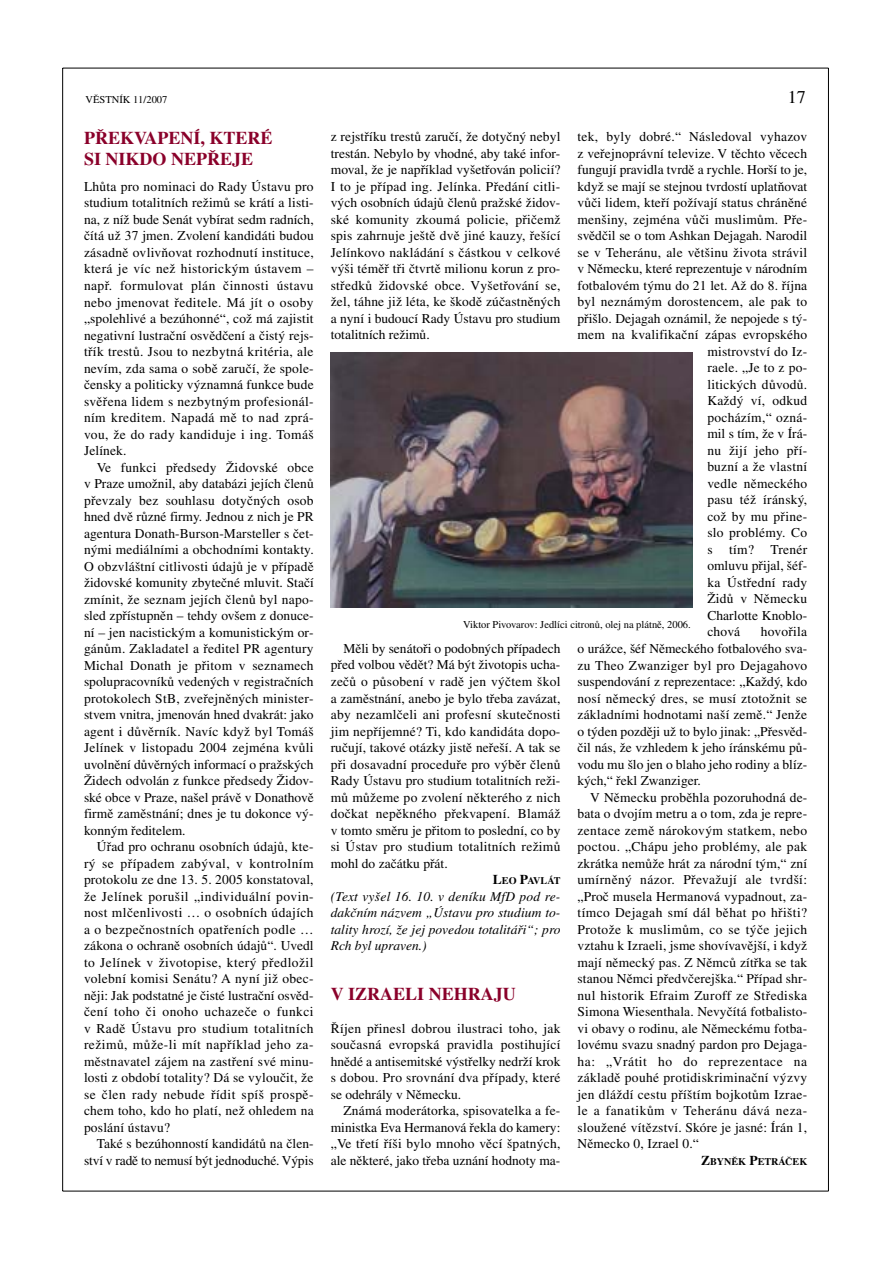
<style>
.page{position:relative;width:893px;height:1262px;background:#fff}
.page>*{position:absolute;margin:0;border:0;box-sizing:border-box;transform-origin:0 0}
.t1{font:700 18px/21px "Times CE";color:#8a002a}
.t2{font:18px "Times CE";color:#000}
.t3{font:13.5px/16.5px "Times CE";letter-spacing:.01em;color:#000;text-align:justify}
.t4{font:italic 13.5px/16.5px "Times CE";color:#000;text-align:justify}
.t5{font:10.5px "Times CE";color:#000}
.t6{font:700 10.2px "Times CE";color:#000}
.s1{font-size:13.5px}
</style>
<div class="page">
<hr style="left:62px;top:68px;width:1px;height:1123px;background:#000">
<hr style="left:63px;top:1190px;width:765px;height:1px;background:#000">
<hr style="left:828px;top:68px;width:1px;height:1123px;background:#000">
<hr style="left:63px;top:68px;width:765px;height:1px;background:#000">
<img style="left:331px;top:352px;width:361px;height:255px">
<p class="t5" style="left:85px;top:96px;width:83px">VĚSTNÍK 11/2007</p>
<h1 class="t2" style="left:787px;top:91px;width:19px">17</h1>
<h1 class="t1" style="left:84px;top:130px;width:190px">PŘEKVAPENÍ, KTERÉ<br>SI NIKDO NEPŘEJE</h1>
<p class="t3" style="left:84px;top:179px;width:231px">Lhůta pro nominaci do Rady Ústavu pro studium totalitních režimů se krátí a listi&shy;na, z níž bude Senát vybírat sedm radních, čítá už 37 jmen. Zvolení kandidáti budou zásadně ovlivňovat rozhodnutí instituce, která je víc než historickým ústavem – např. formulovat plán činnosti ústavu nebo jmenovat ředitele. Má jít o osoby „spolehlivé a bezúhonné“, což má zajistit negativní lustrační osvědčení a čistý rejs&shy;třík trestů. Jsou to nezbytná kritéria, ale nevím, zda sama o sobě zaručí, že spole&shy;čensky a politicky významná funkce bude svěřena lidem s nezbytným profesionál&shy;ním kreditem. Napadá mě to nad zprá&shy;vou, že do rady kandiduje i ing. Tomáš Jelínek.</p>
<p class="t3" style="left:84px;top:460px;width:231px;text-indent:13px">Ve funkci předsedy Židovské obce v Praze umožnil, aby databázi jejích členů převzaly bez souhlasu dotyčných osob hned dvě různé firmy. Jednou z nich je PR agentura Donath-Burson-Marsteller s čet&shy;nými mediálními a obchodními kontakty.<br>O obzvláštní citlivosti údajů je v případě židovské komunity zbytečné mluvit. Stačí zmínit, že seznam jejích členů byl napo&shy;sled zpřístupněn – tehdy ovšem z donuce&shy;ní – jen nacistickým a komunistickým or&shy;gánům. Zakladatel a ředitel PR agentury Michal Donath je přitom v seznamech spolupracovníků vedených v registračních protokolech StB, zveřejněných minister&shy;stvem vnitra, jmenován hned dvakrát: jako agent i důvěrník. Navíc když byl Tomáš Jelínek v listopadu 2004 zejména kvůli uvolnění důvěrných informací o pražských Židech odvolán z funkce předsedy Židov&shy;ské obce v Praze, našel právě v Donathově firmě zaměstnání; dnes je tu dokonce vý&shy;konným ředitelem.</p>
<p class="t3" style="left:84px;top:839px;width:231px;text-indent:13px">Úřad pro ochranu osobních údajů, kte&shy;rý se případem zabýval, v kontrolním protokolu ze dne 13. 5. 2005 konstatoval, že Jelínek porušil „individuální povin&shy;nost mlčenlivosti … o osobních údajích a o bezpečnostních opatřeních podle … zákona o ochraně osobních údajů“. Uvedl to Jelínek v životopise, který předložil volební komisi Senátu? A nyní již obec&shy;něji: Jak podstatné je čisté lustrační osvěd&shy;čení toho či onoho uchazeče o funkci v Radě Ústavu pro studium totalitních režimů, může-li mít například jeho za&shy;městnavatel zájem na zastření své minu&shy;losti z období totality? Dá se vyloučit, že se člen rady nebude řídit spíš prospě&shy;chem toho, kdo ho platí, než ohledem na poslání ústavu?</p>
<p class="t3" style="left:84px;top:1136px;width:231px;text-align:right">Také s bezúhonností kandidátů na člen&shy;ství v radě to nemusí být jednoduché. Výpis</p>
<p class="t3" style="left:331px;top:130px;width:231px">z rejstříku trestů zaručí, že dotyčný nebyl trestán. Nebylo by vhodné, aby také infor&shy;moval, že je například vyšetřován policií?<br>I to je případ ing. Jelínka. Předání citli&shy;vých osobních údajů členů pražské židov&shy;ské komunity zkoumá policie, přičemž spis zahrnuje ještě dvě jiné kauzy, řešící Jelínkovo nakládání s částkou v celkové výši téměř tři čtvrtě milionu korun z pro&shy;středků židovské obce. Vyšetřování se, žel, táhne již léta, ke škodě zúčastněných a nyní i budoucí Rady Ústavu pro studium totalitních režimů.</p>
<p class="t3" style="left:577px;top:130px;width:231px">tek, byly dobré.“ Následoval vyhazov</p>
<p class="t3" style="left:577px;top:146px;width:231px">z veřejnoprávní televize. V těchto věcech</p>
<p class="t3" style="left:577px;top:163px;width:231px">fungují pravidla tvrdě a rychle. Horší to je,</p>
<p class="t3" style="left:577px;top:179px;width:231px">když se mají se stejnou tvrdostí uplatňovat</p>
<p class="t3" style="left:577px;top:196px;width:231px">vůči lidem, kteří požívají status chráněné</p>
<p class="t3" style="left:577px;top:212px;width:231px">menšiny, zejména vůči muslimům. Pře-</p>
<p class="t3" style="left:577px;top:229px;width:231px">svědčil se o tom Ashkan Dejagah. Narodil</p>
<p class="t3" style="left:577px;top:245px;width:231px">se v Teheránu, ale většinu života strávil</p>
<p class="t3" style="left:577px;top:262px;width:231px">v Německu, které reprezentuje v národním</p>
<p class="t3" style="left:577px;top:278px;width:231px">fotbalovém týmu do 21 let. Až do 8. října</p>
<p class="t3" style="left:577px;top:295px;width:231px">byl neznámým dorostencem, ale pak to</p>
<p class="t3" style="left:577px;top:311px;width:231px">přišlo. Dejagah oznámil, že nepojede s tý-</p>
<p class="t3" style="left:577px;top:328px;width:231px">mem na kvalifikační zápas evropského</p>
<p class="t3" style="left:707px;top:344px;width:101px">mistrovství do Iz-</p>
<p class="t3" style="left:707px;top:361px;width:101px">raele. „Je to z po-</p>
<p class="t3" style="left:707px;top:377px;width:101px">litických důvodů.</p>
<p class="t3" style="left:707px;top:394px;width:101px">Každý ví, odkud</p>
<p class="t3" style="left:707px;top:410px;width:101px">pocházím,“ ozná-</p>
<p class="t3" style="left:707px;top:427px;width:101px">mil s tím, že v Írá-</p>
<p class="t3" style="left:707px;top:443px;width:101px">nu žijí jeho pří-</p>
<p class="t3" style="left:707px;top:460px;width:101px">buzní a že vlastní</p>
<p class="t3" style="left:707px;top:476px;width:101px">vedle německého</p>
<p class="t3" style="left:707px;top:493px;width:101px">pasu též íránský,</p>
<p class="t3" style="left:707px;top:509px;width:101px">což by mu přine-</p>
<p class="t3" style="left:707px;top:526px;width:101px">slo problémy. Co</p>
<p class="t3" style="left:707px;top:542px;width:101px">s tím? Trenér</p>
<p class="t3" style="left:707px;top:559px;width:101px">omluvu přijal, šéf-</p>
<p class="t3" style="left:707px;top:575px;width:101px">ka Ústřední rady</p>
<p class="t3" style="left:707px;top:592px;width:101px">Židů v Německu</p>
<p class="t3" style="left:707px;top:608px;width:101px">Charlotte Knoblo-</p>
<p class="t3" style="left:707px;top:625px;width:34px">chová</p>
<p class="t5" style="left:463px;top:621px;width:229px">Viktor Pivovarov: Jedlíci citronů, olej na plátně, 2006.</p>
<p class="t3" style="left:577px;top:625px;width:231px;text-indent:183px">hovořila o urážce, šéf Německého fotbalového sva&shy;zu Theo Zwanziger byl pro Dejagahovo suspendování z reprezentace: „Každý, kdo nosí německý dres, se musí ztotožnit se základními hodnotami naší země.“ Jenže o týden později už to bylo jinak: „Přesvěd&shy;čil nás, že vzhledem k jeho íránskému pů&shy;vodu mu šlo jen o blaho jeho rodiny a blíz&shy;kých,“ řekl Zwanziger.</p>
<p class="t3" style="left:577px;top:790px;width:231px;text-indent:13px">V Německu proběhla pozoruhodná de&shy;bata o dvojím metru a o tom, zda je repre&shy;zentace země nárokovým statkem, nebo poctou. „Chápu jeho problémy, ale pak zkrátka nemůže hrát za národní tým,“ zní umírněný názor. Převažují ale tvrdší: „Proč musela Hermanová vypadnout, za&shy;tímco Dejagah smí dál běhat po hřišti?<br>Protože k muslimům, co se týče jejich vztahu k Izraeli, jsme shovívavější, i když mají německý pas. Z Němců zítřka se tak stanou Němci předvčerejška.“ Případ shr&shy;nul historik Efraim Zuroff ze Střediska Simona Wiesenthala. Nevyčítá fotbalisto&shy;vi obavy o rodinu, ale Německému fotba&shy;lovému svazu snadný pardon pro Dejaga&shy;ha: „Vrátit ho do reprezentace na základě pouhé protidiskriminační výzvy jen dláždí cestu příštím bojkotům Izrae&shy;le a fanatikům v Teheránu dává neza&shy;sloužené vítězství. Skóre je jasné: Írán 1, Německo 0, Izrael 0.“</p>
<p class="t6" style="left:701px;top:1157px;width:108px"><span class="s1">Z</span>BYNĚK <span class="s1">P</span>ETRÁČEK</p>
<p class="t3" style="left:331px;top:641px;width:231px;text-indent:13px">Měli by senátoři o podobných případech před volbou vědět? Má být životopis ucha&shy;zečů o působení v radě jen výčtem škol a zaměstnání, anebo je bylo třeba zavázat, aby nezamlčeli ani profesní skutečnosti jim nepříjemné? Ti, kdo kandidáta dopo&shy;ručují, takové otázky jistě neřeší. A tak se při dosavadní proceduře pro výběr členů Rady Ústavu pro studium totalitních reži&shy;mů můžeme po zvolení některého z nich dočkat nepěkného překvapení. Blamáž v tomto směru je přitom to poslední, co by si Ústav pro studium totalitních režimů mohl do začátku přát.</p>
<p class="t6" style="left:493px;top:876px;width:69px"><span class="s1">L</span>EO <span class="s1">P</span>AVLÁT</p>
<p class="t4" style="left:331px;top:889px;width:231px">(Text vyšel 16. 10. v deníku MfD pod re&shy;dakčním názvem „Ústavu pro studium to&shy;tality hrozí, že jej povedou totalitáři“; pro Rch byl upraven.)</p>
<h1 class="t1" style="left:331px;top:984px;width:186px">V IZRAELI NEHRAJU</h1>
<p class="t3" style="left:331px;top:1021px;width:231px">Říjen přinesl dobrou ilustraci toho, jak současná evropská pravidla postihující hnědé a antisemitské výstřelky nedrží krok s dobou. Pro srovnání dva případy, které se odehrály v Německu.</p>
<p class="t3" style="left:331px;top:1103px;width:231px;text-indent:13px">Známá moderátorka, spisovatelka a fe&shy;ministka Eva Hermanová řekla do kamery: „Ve třetí říši bylo mnoho věcí špatných, ale některé, jako třeba uznání hodnoty ma-</p>
</div>
